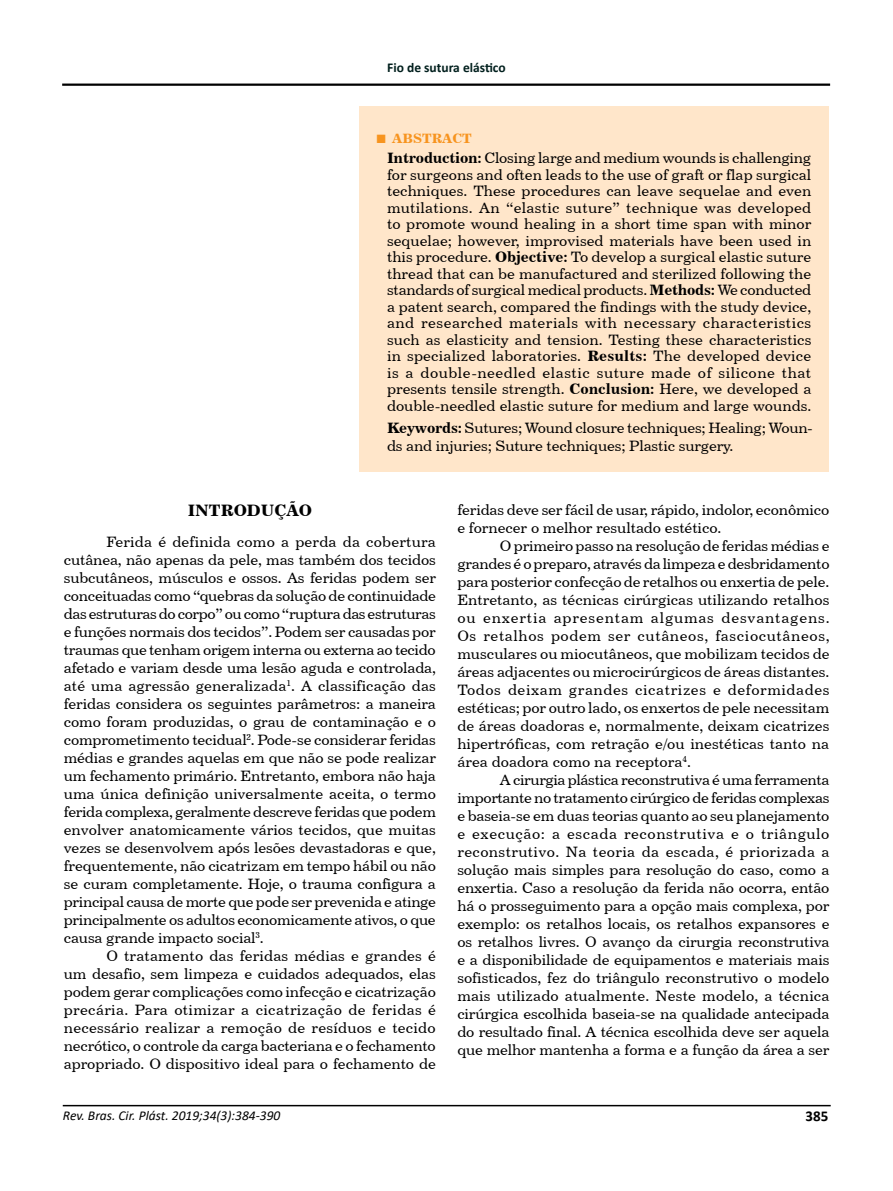
<style>
.page{position:relative;width:893px;height:1191px;background:#fff}
.page>*{position:absolute;margin:0;border:0;box-sizing:border-box;transform-origin:0 0}
.t1{font:16.5px "Century 731 BT Bold A";color:#000}
.t2{font:15px/18px "Century 731 BT Roman A";letter-spacing:-.01em;color:#000;text-align:justify}
.t3{font:700 15px "Calibri";color:#000}
.t4{font:italic 13.5px "Calibri";color:#000}
.t5{font:700 13.5px "Calibri";color:#001f1d}
.t6{font:13.5px "Century 731 BT Bold A";color:#f7941f}
.s1{font-family:"Times New Roman";font-weight:700;font-size:18px}
.s2{font-family:"Century 731 BT Bold A"}
</style>
<div class="page">
<hr style="left:63px;top:1104px;width:768px;height:2px;background:#000">
<hr style="left:62px;top:84px;width:768px;height:2px;background:#000">
<div style="left:359px;top:106px;width:470px;height:366px;background:#ffe6ca"></div>
<p class="t5" style="left:387px;top:58px;width:120px">Fio de sutura elástico</p>
<p class="t6" style="left:376px;top:130px;width:98px"><span class="s1">■</span> ABSTRACT</p>
<p class="t2" style="left:387px;top:150px;width:426px;line-height:16.5px"><span class="s2">Introduction:</span> Closing large and medium wounds is challenging for surgeons and often leads to the use of graft or flap surgical techniques. These procedures can leave sequelae and even mutilations. An “elastic suture” technique was developed to promote wound healing in a short time span with minor sequelae; however, improvised materials have been used in this procedure. <span class="s2">Objective:</span> To develop a surgical elastic suture thread that can be manufactured and sterilized following the standards of surgical medical products. <span class="s2">Methods:</span> We conducted a patent search, compared the findings with the study device, and researched materials with necessary characteristics such as elasticity and tension. Testing these characteristics in specialized laboratories. <span class="s2">Results:</span> The developed device is a double-needled elastic suture made of silicone that presents tensile strength. <span class="s2">Conclusion:</span> Here, we developed a double-needled elastic suture for medium and large wounds.</p>
<p class="t2" style="left:387px;top:418px;width:427px"><span class="s2">Keywords:</span> Sutures; Wound closure techniques; Healing; Woun&shy;ds and injuries; Suture techniques; Plastic surgery.</p>
<p class="t1" style="left:188px;top:500px;width:126px">INTRODUÇÃO</p>
<p class="t2" style="left:64px;top:532px;width:374px;text-indent:43px">Ferida é definida como a perda da cobertura cutânea, não apenas da pele, mas também dos tecidos subcutâneos, músculos e ossos. As feridas podem ser conceituadas como “quebras da solução de continuidade das estruturas do corpo” ou como “ruptura das estruturas e funções normais dos tecidos”. Podem ser causadas por traumas que tenham origem interna ou externa ao tecido afetado e variam desde uma lesão aguda e controlada, até uma agressão generalizada<sup>1</sup>. A classificação das feridas considera os seguintes parâmetros: a maneira como foram produzidas, o grau de contaminação e o comprometimento tecidual<sup>2</sup>. Pode-se considerar feridas médias e grandes aquelas em que não se pode realizar um fechamento primário. Entretanto, embora não haja uma única definição universalmente aceita, o termo ferida complexa, geralmente descreve feridas que podem envolver anatomicamente vários tecidos, que muitas vezes se desenvolvem após lesões devastadoras e que, frequentemente, não cicatrizam em tempo hábil ou não se curam completamente. Hoje, o trauma configura a principal causa de morte que pode ser prevenida e atinge principalmente os adultos economicamente ativos, o que causa grande impacto social<sup>3</sup>.</p>
<p class="t2" style="left:64px;top:946px;width:374px;text-indent:43px">O tratamento das feridas médias e grandes é um desafio, sem limpeza e cuidados adequados, elas podem gerar complicações como infecção e cicatrização precária. Para otimizar a cicatrização de feridas é necessário realizar a remoção de resíduos e tecido necrótico, o controle da carga bacteriana e o fechamento apropriado. O dispositivo ideal para o fechamento de</p>
<p class="t2" style="left:457px;top:500px;width:374px">feridas deve ser fácil de usar, rápido, indolor, econômico e fornecer o melhor resultado estético.</p>
<p class="t2" style="left:457px;top:536px;width:374px;text-indent:43px">O primeiro passo na resolução de feridas médias e grandes é o preparo, através da limpeza e desbridamento para posterior confecção de retalhos ou enxertia de pele.<br>Entretanto, as técnicas cirúrgicas utilizando retalhos ou enxertia apresentam algumas desvantagens.<br>Os retalhos podem ser cutâneos, fasciocutâneos, musculares ou miocutâneos, que mobilizam tecidos de áreas adjacentes ou microcirúrgicos de áreas distantes.<br>Todos deixam grandes cicatrizes e deformidades estéticas; por outro lado, os enxertos de pele necessitam de áreas doadoras e, normalmente, deixam cicatrizes hipertróficas, com retração e/ou inestéticas tanto na área doadora como na receptora<sup>4</sup>.</p>
<p class="t2" style="left:457px;top:770px;width:374px;text-indent:43px">A cirurgia plástica reconstrutiva é uma ferramenta importante no tratamento cirúrgico de feridas complexas e baseia-se em duas teorias quanto ao seu planejamento e execução: a escada reconstrutiva e o triângulo reconstrutivo. Na teoria da escada, é priorizada a solução mais simples para resolução do caso, como a enxertia. Caso a resolução da ferida não ocorra, então há o prosseguimento para a opção mais complexa, por exemplo: os retalhos locais, os retalhos expansores e os retalhos livres. O avanço da cirurgia reconstrutiva e a disponibilidade de equipamentos e materiais mais sofisticados, fez do triângulo reconstrutivo o modelo mais utilizado atualmente. Neste modelo, a técnica cirúrgica escolhida baseia-se na qualidade antecipada do resultado final. A técnica escolhida deve ser aquela que melhor mantenha a forma e a função da área a ser</p>
<p class="t4" style="left:63px;top:1105px;width:219px">Rev. Bras. Cir. Plást. 2019;34(3):384-390</p>
<p class="t3" style="left:806px;top:1105px;width:24px">385</p>
</div>
